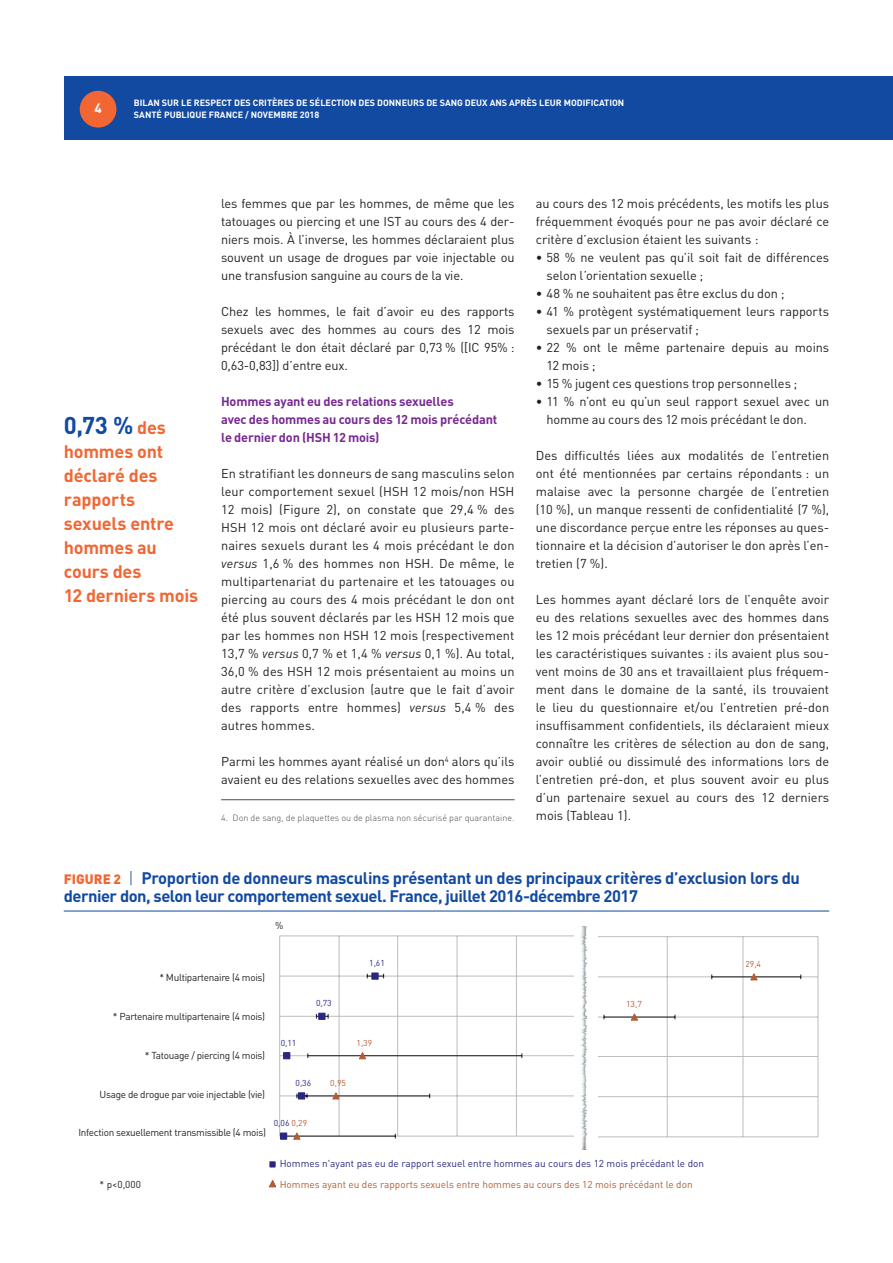
<style>
.page{position:relative;width:893px;height:1263px;background:#fff}
.page>*{position:absolute;margin:0;border:0;box-sizing:border-box;transform-origin:0 0}
.Texte_exergue{font:700 24px "DIN Pro";color:#114aa0}
.Texte_exergue-2{font:700 18px/24px "DIN Pro";letter-spacing:-.01em;color:#f26633}
.Tableau_titre{font:700 16.5px/18px "DIN Pro";letter-spacing:-.03em;color:#114aa0}
.t1{font:700 13.5px "DIN Pro";color:#fff}
.t2{font:12.75px/18px "DIN Pro";letter-spacing:-.005em;color:#231f20;text-align:justify}
.Inter_4{font:700 12.75px/18px "DIN Pro";letter-spacing:-.015em;color:#772a91}
.t3{font:10.05px "DIN Pro";letter-spacing:-.03em;color:#231f20}
.t4{font:10.05px "DIN Pro";color:#292780}
.t5{font:10.05px "DIN Pro";color:#b05e32}
.t6{font:700 9px/12px "DIN Pro";color:#fff;text-align:center}
.Note_bas_de_page_1{font:300 9px "DIN Pro";color:#4b4c4d}
.t7{font:8.55px "DIN Pro";color:#292780}
.t8{font:8.55px "DIN Pro";color:#b05e32}
.s1{font-size:18px;color:#f26633}
.s2{font-style:italic}
.s3{font-weight:900;font-size:13.5px;color:#f26633}
.s4{font-weight:300}
.s5{color:#b05e32}
</style>
<div class="page">
<div style="left:64px;top:77px;width:829px;height:63px;background:#114aa0"></div>
<div style="left:80px;top:91px;width:36px;height:37px;background:#f26633;border-radius:50%"></div>
<hr style="left:221px;top:799px;width:293px;height:1px;background:#4b4c4d">
<hr style="left:64px;top:910px;width:765px;height:1px;background:#114aa0">
<hr style="left:280px;top:936px;width:295px;height:1px;background:#bcbdc0">
<hr style="left:280px;top:976px;width:295px;height:1px;background:#bcbdc0">
<hr style="left:280px;top:1016px;width:295px;height:1px;background:#bcbdc0">
<hr style="left:280px;top:1055px;width:295px;height:1px;background:#bcbdc0">
<hr style="left:280px;top:1096px;width:295px;height:1px;background:#bcbdc0">
<hr style="left:280px;top:1136px;width:295px;height:1px;background:#bcbdc0">
<hr style="left:516px;top:936px;width:1px;height:200px;background:#bcbdc0">
<hr style="left:457px;top:936px;width:1px;height:200px;background:#bcbdc0">
<hr style="left:397px;top:936px;width:1px;height:200px;background:#bcbdc0">
<hr style="left:339px;top:936px;width:1px;height:200px;background:#bcbdc0">
<hr style="left:279px;top:936px;width:1px;height:200px;background:#bcbdc0">
<svg style="left:367px;top:974px;width:17px;height:4px"></svg>
<svg style="left:316px;top:1014px;width:13px;height:4px"></svg>
<hr style="left:308px;top:1055px;width:214px;height:1px;background:#231f20">
<svg style="left:297px;top:1093px;width:11px;height:5px"></svg>
<hr style="left:301px;top:1096px;width:129px;height:1px;background:#231f20">
<hr style="left:282px;top:1136px;width:113px;height:1px;background:#231f20">
<div style="left:371px;top:972px;width:8px;height:8px;background:#292780;border:1px solid #292780"></div>
<div style="left:318px;top:1013px;width:7px;height:7px;background:#292780;border:1px solid #292780"></div>
<div style="left:283px;top:1052px;width:7px;height:7px;background:#292780;border:1px solid #292780"></div>
<div style="left:298px;top:1092px;width:7px;height:7px;background:#292780;border:1px solid #292780"></div>
<svg style="left:280px;top:1132px;width:2px;height:8px"></svg>
<svg style="left:358px;top:1052px;width:9px;height:8px"></svg>
<svg style="left:331px;top:1091px;width:10px;height:9px"></svg>
<svg style="left:282px;top:1132px;width:20px;height:8px"></svg>
<hr style="left:591px;top:936px;width:227px;height:1px;background:#bcbdc0">
<hr style="left:591px;top:976px;width:227px;height:1px;background:#bcbdc0">
<hr style="left:591px;top:1017px;width:227px;height:1px;background:#bcbdc0">
<hr style="left:591px;top:1056px;width:227px;height:1px;background:#bcbdc0">
<hr style="left:591px;top:1096px;width:227px;height:1px;background:#bcbdc0">
<hr style="left:591px;top:1136px;width:227px;height:1px;background:#bcbdc0">
<hr style="left:818px;top:937px;width:1px;height:200px;background:#bcbdc0">
<hr style="left:743px;top:937px;width:1px;height:200px;background:#bcbdc0">
<hr style="left:667px;top:937px;width:1px;height:200px;background:#bcbdc0">
<hr style="left:712px;top:976px;width:89px;height:1px;background:#231f20">
<hr style="left:604px;top:1017px;width:71px;height:1px;background:#231f20">
<svg style="left:749px;top:973px;width:10px;height:8px"></svg>
<svg style="left:630px;top:1013px;width:9px;height:8px"></svg>
<img style="left:574px;top:926px;width:24px;height:223px">
<svg style="left:269px;top:1161px;width:7px;height:6px"></svg>
<svg style="left:268px;top:1180px;width:8px;height:8px"></svg>
<p class="t1" style="left:94px;top:99px;width:9px">4</p>
<p class="t6" style="left:134px;top:96px;width:492px">BILAN SUR LE RESPECT DES CRITÈRES DE SÉLECTION DES DONNEURS DE SANG DEUX ANS APRÈS LEUR MODIFICATION</p>
<p class="t6" style="left:134px;top:96px;width:257px">T TRE COURANT DE LA STNTHÈSE LOREM IPSUM DOLOR ET AL<br>2016</p>
<p class="t6" style="left:134px;top:108px;width:187px">SANTÉ PUBLIQUE FRANCE / NOVEMBRE 2018</p>
<p class="Texte_exergue" style="left:64px;top:409px;width:104px">0,73 % <span class="s1">des</span></p>
<p class="Texte_exergue-2" style="left:64px;top:438px;width:136px">hommes ont déclaré des rapports sexuels entre hommes au cours des<br>12 derniers mois</p>
<p class="t2" style="left:221px;top:194px;width:295px">les femmes que par les hommes, de même que les tatouages ou piercing et une IST au cours des 4 der‑ niers mois. À l’inverse, les hommes déclaraient plus souvent un usage de drogues par voie injectable ou une transfusion sanguine au cours de la vie.</p>
<p class="t2" style="left:221px;top:302px;width:295px">Chez les hommes, le fait d’avoir eu des rapports sexuels avec des hommes au cours des 12 mois précédant le don était déclaré par 0,73 % ([IC 95% :<br>0,63‑0,83]) d’entre eux.</p>
<p class="Inter_4" style="left:221px;top:392px;width:278px">Hommes ayant eu des relations sexuelles<br>avec des hommes au cours des 12 mois précédant le dernier don (HSH 12 mois)</p>
<p class="t2" style="left:221px;top:464px;width:295px">En stratifiant les donneurs de sang masculins selon leur comportement sexuel (HSH 12 mois/non HSH 12 mois) (Figure 2), on constate que 29,4 % des HSH 12 mois ont déclaré avoir eu plusieurs parte‑ naires sexuels durant les 4 mois précédant le don <span class="s2">versus</span> 1,6 % des hommes non HSH. De même, le multipartenariat du partenaire et les tatouages ou piercing au cours des 4 mois précédant le don ont été plus souvent déclarés par les HSH 12 mois que par les hommes non HSH 12 mois (respectivement 13,7 % <span class="s2">versus</span> 0,7 % et 1,4 % <span class="s2">versus</span> 0,1 %). Au total, 36,0 % des HSH 12 mois présentaient au moins un autre critère d’exclusion (autre que le fait d’avoir des rapports entre hommes) <span class="s2">versus</span> 5,4 % des autres hommes.</p>
<p class="t2" style="left:221px;top:752px;width:295px">Parmi les hommes ayant réalisé un don<sup>4</sup> alors qu’ils avaient eu des relations sexuelles avec des hommes</p>
<p class="Note_bas_de_page_1" style="left:221px;top:811px;width:295px">4. Don de sang, de plaquettes ou de plasma non sécurisé par quarantaine.</p>
<p class="t2" style="left:536px;top:194px;width:295px">au cours des 12 mois précédents, les motifs les plus fréquemment évoqués pour ne pas avoir déclaré ce critère d’exclusion étaient les suivants :</p>
<p class="t2" style="left:546px;top:248px;width:284px;text-indent:-11px">• 58 % ne veulent pas qu’il soit fait de différences selon l’orientation sexuelle ;</p>
<p class="t2" style="left:536px;top:284px;width:250px">• 48 % ne souhaitent pas être exclus du don ;</p>
<p class="t2" style="left:546px;top:302px;width:284px;text-indent:-11px">• 41 % protègent systématiquement leurs rapports sexuels par un préservatif ;</p>
<p class="t2" style="left:546px;top:338px;width:284px;text-indent:-11px">• 22 % ont le même partenaire depuis au moins<br>12 mois ;</p>
<p class="t2" style="left:536px;top:374px;width:263px">• 15 % jugent ces questions trop personnelles ;</p>
<p class="t2" style="left:546px;top:392px;width:284px;text-indent:-11px">• 11 % n’ont eu qu’un seul rapport sexuel avec un homme au cours des 12 mois précédant le don.</p>
<p class="t2" style="left:536px;top:446px;width:295px">Des difficultés liées aux modalités de l’entretien ont été mentionnées par certains répondants : un malaise avec la personne chargée de l’entretien (10 %), un manque ressenti de confidentialité (7 %), une discordance perçue entre les réponses au ques‑ tionnaire et la décision d’autoriser le don après l’en‑ tretien (7 %).</p>
<p class="t2" style="left:536px;top:590px;width:295px">Les hommes ayant déclaré lors de l’enquête avoir eu des relations sexuelles avec des hommes dans les 12 mois précédant leur dernier don présentaient les caractéristiques suivantes : ils avaient plus sou‑ vent moins de 30 ans et travaillaient plus fréquem‑ ment dans le domaine de la santé, ils trouvaient le lieu du questionnaire et/ou l’entretien pré‑don insuffisamment confidentiels, ils déclaraient mieux connaître les critères de sélection au don de sang, avoir oublié ou dissimulé des informations lors de l’entretien pré‑don, et plus souvent avoir eu plus d’un partenaire sexuel au cours des 12 derniers mois (Tableau 1).</p>
<p class="Tableau_titre" style="left:64px;top:868px;width:738px"><span class="s3">FIGURE 2</span> <span class="s4">|</span> Proportion de donneurs masculins présentant un des principaux critères d’exclusion lors du dernier don, selon leur comportement sexuel. France, juillet 2016‑décembre 2017</p>
<p class="t3" style="left:275px;top:918px;width:10px">%</p>
<p class="t3" style="left:159px;top:971px;width:107px">* Multipartenaire (4 mois)</p>
<p class="t3" style="left:113px;top:1009px;width:154px">* Partenaire multipartenaire (4 mois)</p>
<p class="t3" style="left:145px;top:1049px;width:122px">* Tatouage / piercing (4 mois)</p>
<p class="t3" style="left:100px;top:1087px;width:167px">Usage de drogue par voie injectable (vie)</p>
<p class="t3" style="left:78px;top:1126px;width:189px">Infection sexuellement transmissible (4 mois)</p>
<p class="t7" style="left:316px;top:997px;width:17px">0,73</p>
<p class="t7" style="left:369px;top:957px;width:17px">1,61</p>
<p class="t7" style="left:281px;top:1037px;width:17px">0,11</p>
<p class="t7" style="left:296px;top:1077px;width:17px">0,36</p>
<p class="t7" style="left:274px;top:1117px;width:35px">0,06 <span class="s5">0,29</span></p>
<p class="t8" style="left:357px;top:1037px;width:17px">1,39</p>
<p class="t8" style="left:330px;top:1077px;width:17px">0,95</p>
<p class="t8" style="left:626px;top:998px;width:17px">13,7</p>
<p class="t4" style="left:280px;top:1157px;width:426px">Hommes n'ayant pas eu de rapport sexuel entre hommes au cours des 12 mois précédant le don</p>
<p class="t3" style="left:100px;top:1177px;width:43px">* p&lt;0,000</p>
<p class="t5" style="left:280px;top:1177px;width:414px">Hommes ayant eu des rapports sexuels entre hommes au cours des 12 mois précédant le don</p>
<p class="t8" style="left:745px;top:958px;width:17px">29,4</p>
</div>
